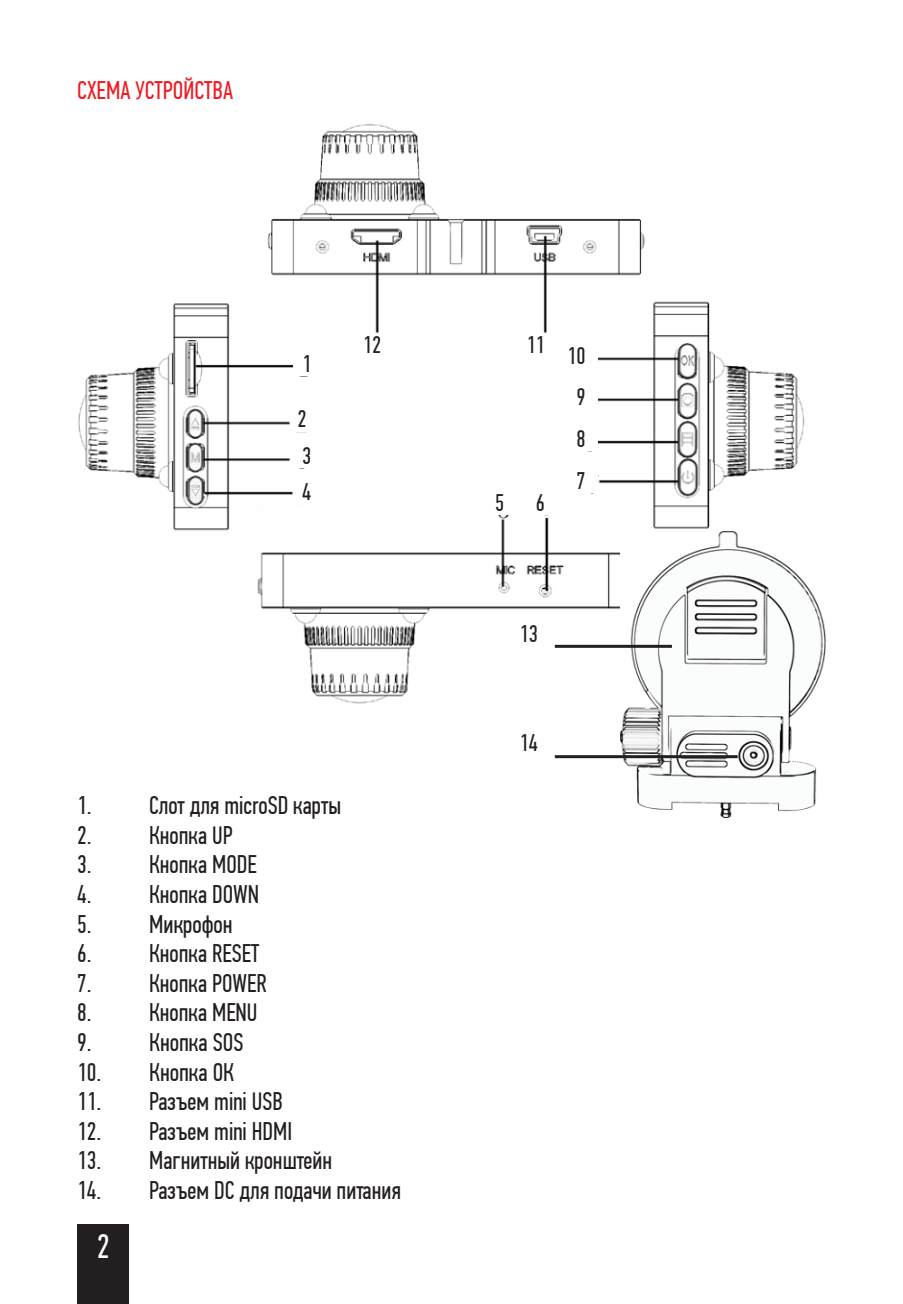
<style>
.page{position:relative;width:903px;height:1304px;background:#fff}
.page>*{position:absolute;margin:0;border:0;box-sizing:border-box;transform-origin:0 0}
.Текст{font:34px "PF Din Text Comp Pro";color:#fff}
.t1{font:25.6px "PF Din Text Comp Pro";color:#231f20}
.Заголовок{font:25.6px "PF Din Text Comp Pro";color:#ed1c24}
.t2{font:24px "PF Din Text Comp Pro";color:#231f20}
</style>
<div class="page">
<div style="left:77px;top:1225px;width:52px;height:79px;background:#231f20"></div>
<img style="left:78px;top:123px;width:727px;height:581px">
<img style="left:620px;top:531px;width:206px;height:287px">
<hr style="left:555px;top:645px;width:117px;height:3px;background:#231f20">
<hr style="left:555px;top:755px;width:183px;height:3px;background:#231f20">
<div style="left:520px;top:624px;width:30px;height:22px;background:#fff"></div>
<div style="left:293px;top:482px;width:31px;height:22px;background:#fff"></div>
<div style="left:293px;top:446px;width:31px;height:22px;background:#fff"></div>
<div style="left:293px;top:409px;width:31px;height:22px;background:#fff"></div>
<div style="left:293px;top:354px;width:31px;height:22px;background:#fff"></div>
<div style="left:486px;top:493px;width:30px;height:22px;background:#fff"></div>
<div style="left:526px;top:493px;width:31px;height:22px;background:#fff"></div>
<div style="left:567px;top:471px;width:31px;height:22px;background:#fff"></div>
<div style="left:567px;top:429px;width:31px;height:22px;background:#fff"></div>
<div style="left:567px;top:346px;width:31px;height:22px;background:#fff"></div>
<div style="left:567px;top:387px;width:31px;height:22px;background:#fff"></div>
<div style="left:526px;top:335px;width:31px;height:22px;background:#fff"></div>
<div style="left:363px;top:343px;width:31px;height:22px;background:#fff"></div>
<div style="left:363px;top:335px;width:31px;height:22px;background:#fff"></div>
<p class="Заголовок" style="left:77px;top:75px;width:157px">СХЕМА УСТРОЙСТВА</p>
<p class="t2" style="left:302px;top:350px;width:11px">1</p>
<p class="t2" style="left:297px;top:405px;width:11px">2</p>
<p class="t2" style="left:302px;top:442px;width:11px">3</p>
<p class="t2" style="left:302px;top:478px;width:11px">4</p>
<p class="t2" style="left:363px;top:331px;width:20px">12</p>
<p class="t2" style="left:526px;top:331px;width:20px">11</p>
<p class="t2" style="left:495px;top:489px;width:11px">5</p>
<p class="t2" style="left:536px;top:489px;width:11px">6</p>
<p class="t2" style="left:567px;top:342px;width:20px">10</p>
<p class="t2" style="left:577px;top:383px;width:11px">9</p>
<p class="t2" style="left:577px;top:425px;width:11px">8</p>
<p class="t2" style="left:577px;top:467px;width:11px">7</p>
<p class="t1" style="left:77px;top:791px;width:265px">1. Слот для microSD карты</p>
<p class="t1" style="left:77px;top:820px;width:157px">2. Кнопка UP</p>
<p class="t1" style="left:77px;top:850px;width:181px">3. Кнопка MODE</p>
<p class="t1" style="left:77px;top:880px;width:184px">4. Кнопка DOWN</p>
<p class="t1" style="left:77px;top:909px;width:157px">5. Микрофон</p>
<p class="t1" style="left:77px;top:939px;width:183px">6. Кнопка RESET</p>
<p class="t1" style="left:77px;top:968px;width:191px">7. Кнопка POWER</p>
<p class="t1" style="left:77px;top:998px;width:182px">8. Кнопка MENU</p>
<p class="t1" style="left:77px;top:1028px;width:168px">9. Кнопка SOS</p>
<p class="t1" style="left:77px;top:1057px;width:158px">10. Кнопка ОК</p>
<p class="t1" style="left:77px;top:1087px;width:207px">11. Разъем mini USB</p>
<p class="t1" style="left:77px;top:1116px;width:217px">12. Разъем mini HDMI</p>
<p class="t1" style="left:77px;top:1146px;width:256px">13. Магнитный кронштейн</p>
<p class="t1" style="left:77px;top:1176px;width:325px">14. Разъем DC для подачи питания</p>
<p class="Текст" style="left:97px;top:1227px;width:14px">2</p>
<p class="t2" style="left:520px;top:620px;width:20px">13</p>
<p class="t2" style="left:520px;top:729px;width:20px">14</p>
</div>
